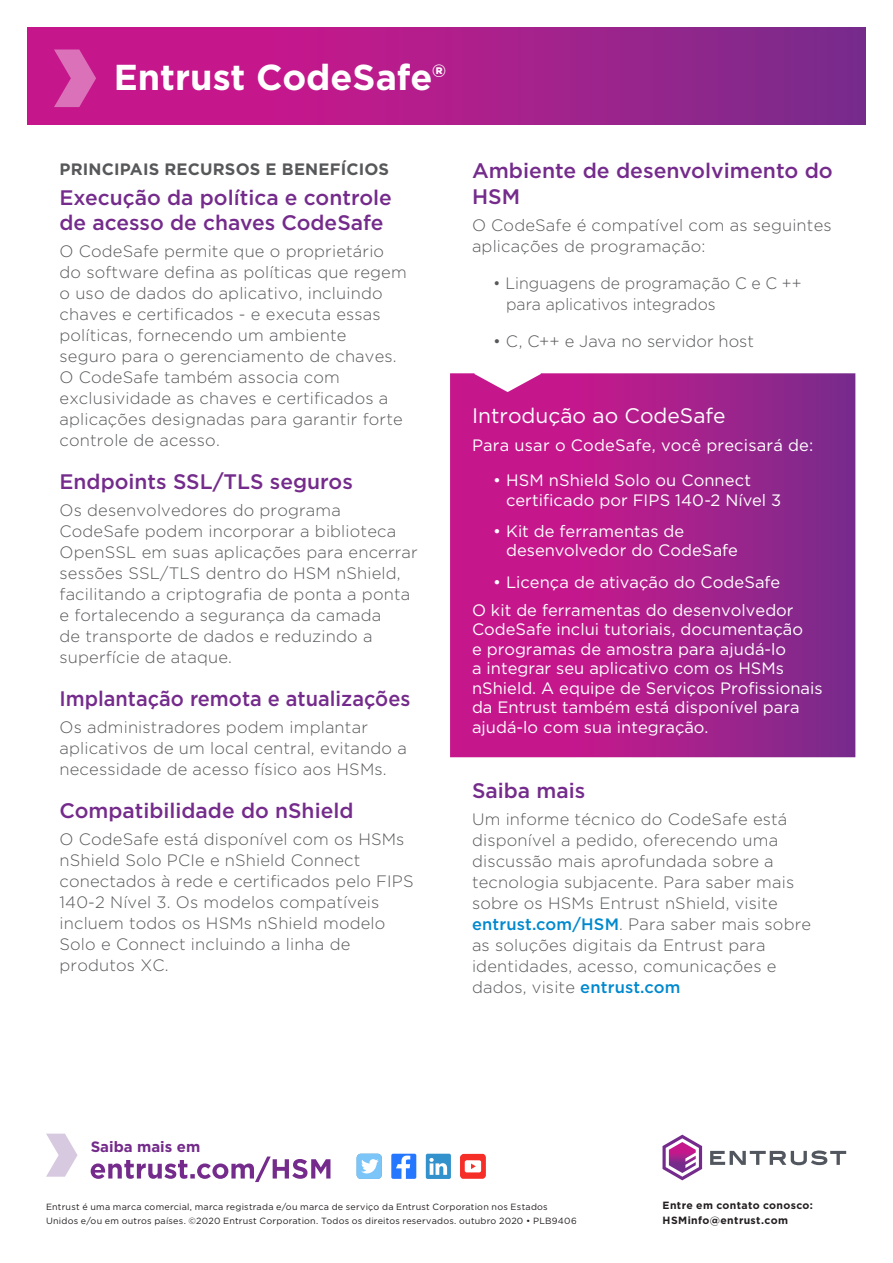
<style>
.page{position:relative;width:893px;height:1263px;background:#fff}
.page>*{position:absolute;margin:0;border:0;box-sizing:border-box;transform-origin:0 0}
._1_Back_Page_Title{font:700 36px "Gotham";color:#fff}
._3_Header{font:500 21px/25.5px "Gotham";color:#742b8b}
._3_Header-2{font:500 21px "Gotham";color:#742b8b;scale:.95 1}
._3_Header-3{font:21px "Gotham";color:#fff}
._4_Body_Text{font:300 16.5px/21px "Gotham";letter-spacing:.01em;color:#57585a}
._4_Body_Text-2{font:16.5px/19.5px "Gotham";color:#fff}
._4_Body_Text-3{font:300 16.5px/21px "Gotham";letter-spacing:.01em;color:#57585a;scale:.96 1}
._3_Eyebrow{font:700 16.5px "Gotham";letter-spacing:.01em;color:#57585a}
.t1{font:700 15px "Gotham";color:#742b8b}
.t2{font:700 10.5px/15px "Gotham";letter-spacing:.035em;color:#231f20}
.t3{font:9px/13.5px "Gotham";letter-spacing:.025em;color:#231f20}
.s1{font-weight:500;color:#0089ce}
</style>
<div class="page">
<div style="left:391px;top:1154px;width:25px;height:25px;background:#2577ff;border-radius:2px"></div>
<svg style="left:396px;top:1155px;width:14px;height:24px"></svg>
<div style="left:426px;top:1154px;width:25px;height:25px;background:#3392cc;border-radius:2px"></div>
<svg style="left:429px;top:1158px;width:18px;height:17px"></svg>
<div style="left:357px;top:1154px;width:25px;height:25px;background:#7bc5f8;border-radius:4px"></div>
<svg style="left:361px;top:1159px;width:18px;height:14px"></svg>
<svg style="left:460px;top:1154px;width:26px;height:25px"></svg>
<svg style="left:91px;top:1156px;width:239px;height:26px"></svg>
<svg style="left:46px;top:1133px;width:32px;height:44px"></svg>
<svg style="left:710px;top:1150px;width:136px;height:15px"></svg>
<svg style="left:662px;top:1135px;width:40px;height:45px"></svg>
<svg style="left:27px;top:27px;width:839px;height:98px;background:#a91e8b"></svg>
<svg style="left:54px;top:50px;width:42px;height:57px;background:#d24da7"></svg>
<svg style="left:450px;top:373px;width:405px;height:384px;background:#ab1f8c"></svg>
<p class="_1_Back_Page_Title" style="left:114px;top:54px;width:333px">Entrust CodeSafe®</p>
<p class="_3_Eyebrow" style="left:60px;top:158px;width:331px">PRINCIPAIS RECURSOS E BENEFÍCIOS</p>
<p class="_3_Header" style="left:60px;top:184px;width:334px">Execução da política e controle de acesso de chaves CodeSafe</p>
<p class="_4_Body_Text" style="left:60px;top:241px;width:349px">O CodeSafe permite que o proprietário do software defina as políticas que regem o uso de dados do aplicativo, incluindo chaves e certificados - e executa essas políticas, fornecendo um ambiente seguro para o gerenciamento de chaves.<br>O CodeSafe também associa com exclusividade as chaves e certificados a aplicações designadas para garantir forte controle de acesso.</p>
<p class="_3_Header" style="left:60px;top:468px;width:295px">Endpoints SSL/TLS seguros</p>
<p class="_4_Body_Text" style="left:60px;top:500px;width:360px">Os desenvolvedores do programa CodeSafe podem incorporar a biblioteca OpenSSL em suas aplicações para encerrar sessões SSL/TLS dentro do HSM nShield, facilitando a criptografia de ponta a ponta e fortalecendo a segurança da camada<br>de transporte de dados e reduzindo a superfície de ataque.</p>
<p class="_3_Header-2" style="left:60px;top:685px;width:371px">Implantação remota e atualizações</p>
<p class="_4_Body_Text" style="left:60px;top:717px;width:349px">Os administradores podem implantar aplicativos de um local central, evitando a necessidade de acesso físico aos HSMs.</p>
<p class="_3_Header" style="left:60px;top:797px;width:295px">Compatibilidade do nShield</p>
<p class="_4_Body_Text" style="left:60px;top:829px;width:356px">O CodeSafe está disponível com os HSMs nShield Solo PCIe e nShield Connect conectados à rede e certificados pelo FIPS 140-2 Nível 3. Os modelos compatíveis incluem todos os HSMs nShield modelo Solo e Connect incluindo a linha de produtos XC.</p>
<p class="_3_Header" style="left:472px;top:158px;width:362px">Ambiente de desenvolvimento do<br>HSM</p>
<p class="_4_Body_Text" style="left:472px;top:215px;width:361px">O CodeSafe é compatível com as seguintes aplicações de programação:</p>
<p class="_4_Body_Text-3" style="left:506px;top:273px;width:310px;text-indent:-13px">• Linguagens de programação C e C ++ para aplicativos integrados</p>
<p class="_4_Body_Text" style="left:493px;top:331px;width:262px">• C, C++ e Java no servidor host</p>
<p class="_3_Header-3" style="left:472px;top:403px;width:255px">Introdução ao CodeSafe</p>
<p class="_4_Body_Text-2" style="left:472px;top:435px;width:343px">Para usar o CodeSafe, você precisará de:</p>
<p class="_4_Body_Text-2" style="left:506px;top:470px;width:277px;text-indent:-13px">• HSM nShield Solo ou Connect certificado por FIPS 140-2 Nível 3</p>
<p class="_4_Body_Text-2" style="left:506px;top:521px;width:233px;text-indent:-13px">• Kit de ferramentas de desenvolvedor do CodeSafe</p>
<p class="_4_Body_Text-2" style="left:493px;top:572px;width:288px">• Licença de ativação do CodeSafe</p>
<p class="_4_Body_Text-2" style="left:472px;top:600px;width:352px">O kit de ferramentas do desenvolvedor CodeSafe inclui tutoriais, documentação<br>e programas de amostra para ajudá-lo<br>a integrar seu aplicativo com os HSMs nShield. A equipe de Serviços Profissionais da Entrust também está disponível para ajudá-lo com sua integração.</p>
<p class="_3_Header" style="left:472px;top:777px;width:115px">Saiba mais</p>
<p class="_4_Body_Text" style="left:472px;top:809px;width:341px">Um informe técnico do CodeSafe está disponível a pedido, oferecendo uma discussão mais aprofundada sobre a tecnologia subjacente. Para saber mais sobre os HSMs Entrust nShield, visite <span class="s1">entrust.com/HSM</span>. Para saber mais sobre as soluções digitais da Entrust para identidades, acesso, comunicações e dados, visite <span class="s1">entrust.com</span></p>
<p class="t1" style="left:91px;top:1136px;width:111px">Saiba mais em</p>
<p class="t2" style="left:663px;top:1197px;width:152px">Entre em contato conosco:<br>HSMinfo@entrust.com</p>
<p class="t3" style="left:46px;top:1200px;width:710px">Entrust é uma marca comercial, marca registrada e/ou marca de serviço da Entrust Corporation nos Estados<br>Unidos e/ou em outros países. ©2020 Entrust Corporation. Todos os direitos reservados. outubro 2020 • PLB9406-Entrust CodeSafe-DS-A4-AW_pt_BR</p>
</div>
